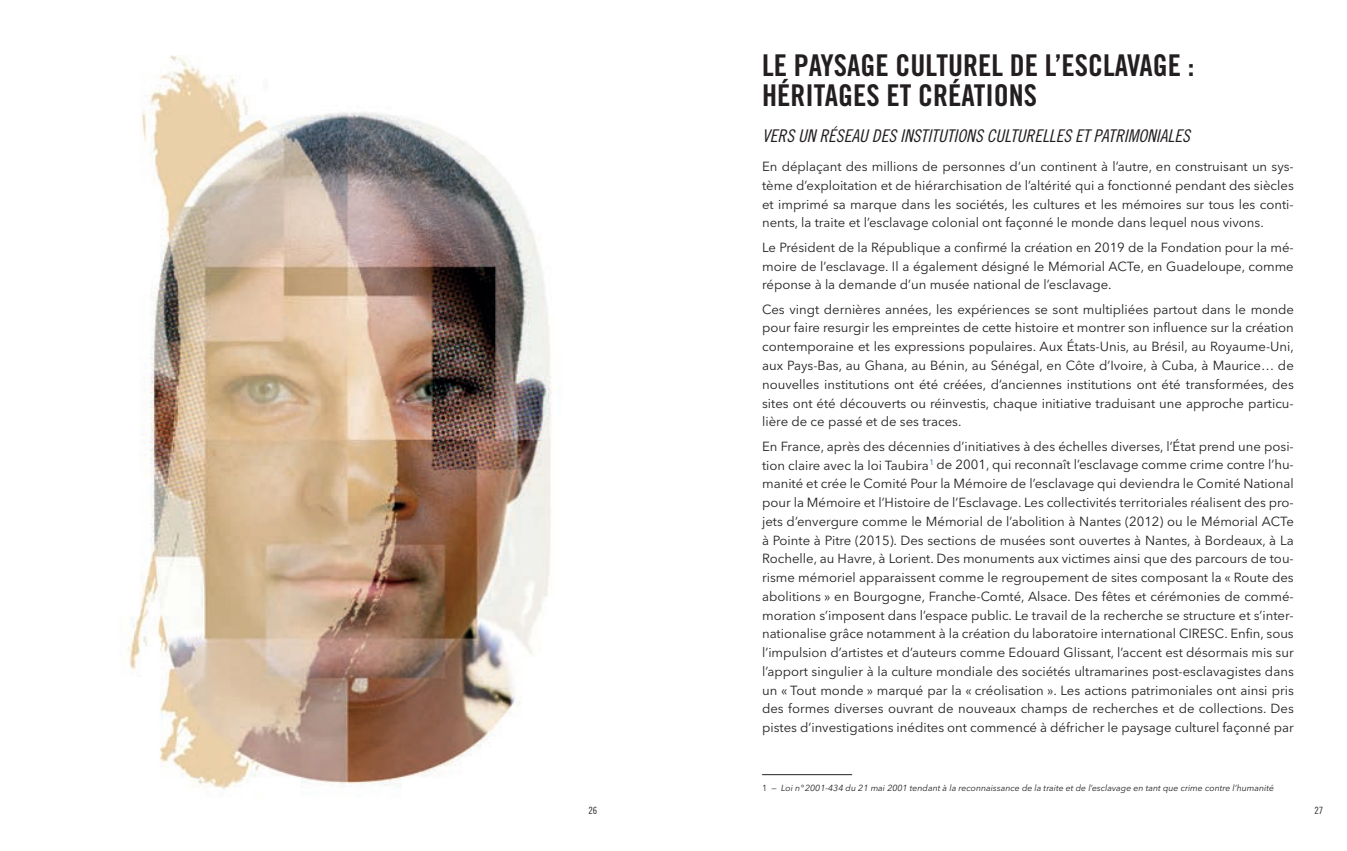
<style>
.page{position:relative;width:1347px;height:851px;background:#fff}
.page>*{position:absolute;margin:0;border:0;box-sizing:border-box;transform-origin:0 0}
.t1{font:30px/30px "Trade Gothic Bold Cond Twenty";color:#231f20}
.t2{font:17.5px "Trade Gothic Cond Eighteen Obl";color:#231f20}
.t3{font:13.12px/18.8px "Avenir Next LT Pro";color:#231f20;text-align:justify}
.t4{font:10px "Trade Gothic Cond Eighteen";color:#231f20}
.t5{font:italic 8.75px "Avenir Next LT Pro";color:#231f20}
.s1{font-style:normal}
</style>
<div class="page">
<hr style="left:762px;top:774px;width:90px;height:1px;background:#231f20">
<img style="left:127px;top:56px;width:425px;height:734px">
<h1 class="t1" style="left:762px;top:50px;width:434px">LE PAYSAGE CULTUREL DE L’ESCLAVAGE :<br>HÉRITAGES ET CRÉATIONS</h1>
<h2 class="t2" style="left:762px;top:125px;width:429px">VERS UN RÉSEAU DES INSTITUTIONS CULTURELLES ET PATRIMONIALES</h2>
<p class="t3" style="left:762px;top:157px;width:533px">En déplaçant des millions de personnes d’un continent à l’autre, en construisant un sys&shy;tème d’exploitation et de hiérarchisation de l’altérité qui a fonctionné pendant des siècles et imprimé sa marque dans les sociétés, les cultures et les mémoires sur tous les conti&shy;nents, la traite et l’esclavage colonial ont façonné le monde dans lequel nous vivons.</p>
<p class="t3" style="left:762px;top:238px;width:533px">Le Président de la République a confirmé la création en 2019 de la Fondation pour la mé&shy;moire de l’esclavage. Il a également désigné le Mémorial ACTe, en Guadeloupe, comme réponse à la demande d’un musée national de l’esclavage.</p>
<p class="t3" style="left:762px;top:300px;width:533px">Ces vingt dernières années, les expériences se sont multipliées partout dans le monde pour faire resurgir les empreintes de cette histoire et montrer son influence sur la création contemporaine et les expressions populaires. Aux États-Unis, au Brésil, au Royaume-Uni, aux Pays-Bas, au Ghana, au Bénin, au Sénégal, en Côte d’Ivoire, à Cuba, à Maurice… de nouvelles institutions ont été créées, d’anciennes institutions ont été transformées, des sites ont été découverts ou réinvestis, chaque initiative traduisant une approche particu&shy;lière de ce passé et de ses traces.</p>
<p class="t3" style="left:762px;top:437px;width:533px">En France, après des décennies d’initiatives à des échelles diverses, l’État prend une posi&shy;tion claire avec la loi Taubira <sup>1</sup> de 2001, qui reconnaît l’esclavage comme crime contre l’hu&shy;manité et crée le Comité Pour la Mémoire de l’esclavage qui deviendra le Comité National pour la Mémoire et l’Histoire de l’Esclavage. Les collectivités territoriales réalisent des pro&shy;jets d’envergure comme le Mémorial de l’abolition à Nantes (2012) ou le Mémorial ACTe à Pointe à Pitre (2015). Des sections de musées sont ouvertes à Nantes, à Bordeaux, à La Rochelle, au Havre, à Lorient. Des monuments aux victimes ainsi que des parcours de tou&shy;risme mémoriel apparaissent comme le regroupement de sites composant la « Route des abolitions » en Bourgogne, Franche-Comté, Alsace. Des fêtes et cérémonies de commé&shy;moration s’imposent dans l’espace public. Le travail de la recherche se structure et s’inter&shy;nationalise grâce notamment à la création du laboratoire international CIRESC. Enfin, sous l’impulsion d’artistes et d’auteurs comme Edouard Glissant, l’accent est désormais mis sur l’apport singulier à la culture mondiale des sociétés ultramarines post-esclavagistes dans un « Tout monde » marqué par la « créolisation ». Les actions patrimoniales ont ainsi pris des formes diverses ouvrant de nouveaux champs de recherches et de collections. Des pistes d’investigations inédites ont commencé à défricher le paysage culturel façonné par</p>
<p class="t5" style="left:762px;top:782px;width:513px"><span class="s1">1 —</span> Loi n°2001-434 du 21 mai 2001 tendant à la reconnaissance de la traite et de l’esclavage en tant que crime contre l’humanité</p>
<p class="t4" style="left:588px;top:804px;width:10px">26</p>
<p class="t4" style="left:1314px;top:804px;width:10px">27</p>
</div>
